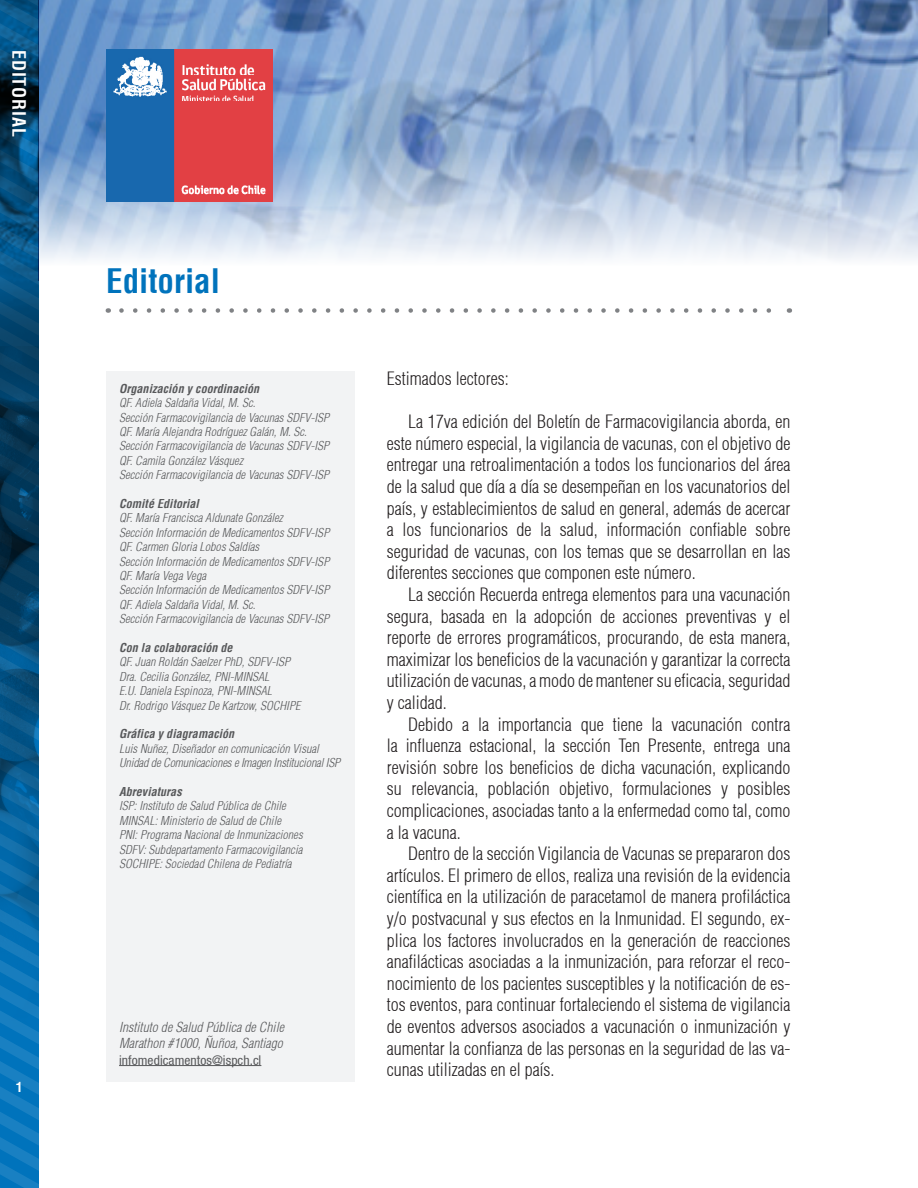
<style>
.page{position:relative;width:918px;height:1188px;background:#fff}
.page>*{position:absolute;margin:0;border:0;box-sizing:border-box;transform-origin:0 0}
.t1{font:700 condensed 33px "Helvetica";color:#0073bc}
.t2{font:300 condensed 18px/21.6px "Helvetica";color:#231f20;text-align:justify}
.t3{font:700 condensed 18px "Helvetica";letter-spacing:.05em;color:#fff}
.t4{font:italic 300 condensed 13.5px/16.2px "Helvetica";letter-spacing:.005em;color:#57585a}
.t5{font:condensed 13.5px "Helvetica 57";letter-spacing:.005em;color:#57585a}
.t6{font:700 condensed 13.5px "Helvetica";color:#fff}
.t7{font:italic 300 condensed 12px/14.4px "Helvetica";letter-spacing:.005em;color:#57585a}
.t8{font:italic 700 condensed 12px "Helvetica";letter-spacing:.005em;color:#57585a}
</style>
<div class="page">
<svg style="left:0;top:0;width:39px;height:1188px;background:#085484"></svg>
<img style="left:39px;top:0;width:879px;height:99px">
<svg style="left:39px;top:99px;width:879px;height:162px;background:#aec2dd"></svg>
<div style="left:106px;top:371px;width:248px;height:711px;background:#f2f3f4"></div>
<img style="left:106px;top:50px;width:167px;height:151px">
<svg style="left:121px;top:308px;width:650px;height:5px"></svg>
<hr style="left:119px;top:1065px;width:142px;height:1px;background:#57585a">
<p class="t3" style="left:30px;top:50px;width:89px;rotate:90deg">EDITORIAL</p>
<p class="t6" style="left:16px;top:1078px;width:8px">1</p>
<h1 class="t1" style="left:106px;top:260px;width:115px">Editorial</h1>
<p class="t8" style="left:119px;top:381px;width:142px">Organización y coordinación</p>
<p class="t7" style="left:119px;top:396px;width:212px">QF. Adiela Saldaña Vidal, M. Sc.<br>Sección Farmacovigilancia de Vacunas SDFV-ISP QF. María Alejandra Rodríguez Galán, M. Sc.<br>Sección Farmacovigilancia de Vacunas SDFV-ISP QF. Camila González Vásquez<br>Sección Farmacovigilancia de Vacunas SDFV-ISP</p>
<p class="t8" style="left:119px;top:496px;width:81px">Comité Editorial</p>
<p class="t7" style="left:119px;top:511px;width:212px">QF. María Francisca Aldunate González<br>Sección Información de Medicamentos SDFV-ISP QF. Carmen Gloria Lobos Saldías<br>Sección Información de Medicamentos SDFV-ISP QF. María Vega Vega<br>Sección Información de Medicamentos SDFV-ISP QF. Adiela Saldaña Vidal, M. Sc.<br>Sección Farmacovigilancia de Vacunas SDFV-ISP</p>
<p class="t8" style="left:119px;top:640px;width:115px">Con la colaboración de</p>
<p class="t7" style="left:119px;top:655px;width:183px">QF. Juan Roldán Saelzer PhD, SDFV-ISP Dra. Cecilia González, PNI-MINSAL<br>E.U. Daniela Espinoza, PNI-MINSAL<br>Dr. Rodrigo Vásquez De Kartzow, SOCHIPE</p>
<p class="t8" style="left:119px;top:727px;width:117px">Gráfica y diagramación</p>
<p class="t7" style="left:119px;top:741px;width:223px">Luis Nuñez, Diseñador en comunicación Visual<br>Unidad de Comunicaciones e Imagen Institucional ISP</p>
<p class="t8" style="left:119px;top:784px;width:64px">Abreviaturas</p>
<p class="t7" style="left:119px;top:799px;width:185px">ISP: Instituto de Salud Pública de Chile MINSAL: Ministerio de Salud de Chile<br>PNI: Programa Nacional de Inmunizaciones SDFV: Subdepartamento Farmacovigilancia SOCHIPE: Sociedad Chilena de Pediatría</p>
<p class="t4" style="left:119px;top:1019px;width:166px">Instituto de Salud Pública de Chile<br>Marathon #1000, Ñuñoa, Santiago</p>
<p class="t5" style="left:119px;top:1052px;width:144px">infomedicamentos@ispch.cl</p>
<p class="t2" style="left:387px;top:368px;width:123px">Estimados lectores:</p>
<p class="t2" style="left:387px;top:411px;width:405px;text-indent:21px">La 17va edición del Boletín de Farmacovigilancia aborda, en este número especial, la vigilancia de vacunas, con el objetivo de entregar una retroalimentación a todos los funcionarios del área de la salud que día a día se desempeñan en los vacunatorios del país, y establecimientos de salud en general, además de acercar a los funcionarios de la salud, información confiable sobre seguridad de vacunas, con los temas que se desarrollan en las diferentes secciones que componen este número.</p>
<p class="t2" style="left:387px;top:584px;width:405px;text-indent:21px">La sección Recuerda entrega elementos para una vacunación segura, basada en la adopción de acciones preventivas y el reporte de errores programáticos, procurando, de esta manera, maximizar los beneficios de la vacunación y garantizar la correcta utilización de vacunas, a modo de mantener su eficacia, seguridad y calidad.</p>
<p class="t2" style="left:387px;top:713px;width:405px;text-indent:21px">Debido a la importancia que tiene la vacunación contra la influenza estacional, la sección Ten Presente, entrega una revisión sobre los beneficios de dicha vacunación, explicando su relevancia, población objetivo, formulaciones y posibles complicaciones, asociadas tanto a la enfermedad como tal, como a la vacuna.</p>
<p class="t2" style="left:387px;top:843px;width:405px;text-indent:21px">Dentro de la sección Vigilancia de Vacunas se prepararon dos artículos. El primero de ellos, realiza una revisión de la evidencia científica en la utilización de paracetamol de manera profiláctica y/o postvacunal y sus efectos en la Inmunidad. El segundo, ex&shy;plica los factores involucrados en la generación de reacciones anafilácticas asociadas a la inmunización, para reforzar el reco&shy;nocimiento de los pacientes susceptibles y la notificación de es&shy;tos eventos, para continuar fortaleciendo el sistema de vigilancia de eventos adversos asociados a vacunación o inmunización y aumentar la confianza de las personas en la seguridad de las va&shy;cunas utilizadas en el país.</p>
</div>
